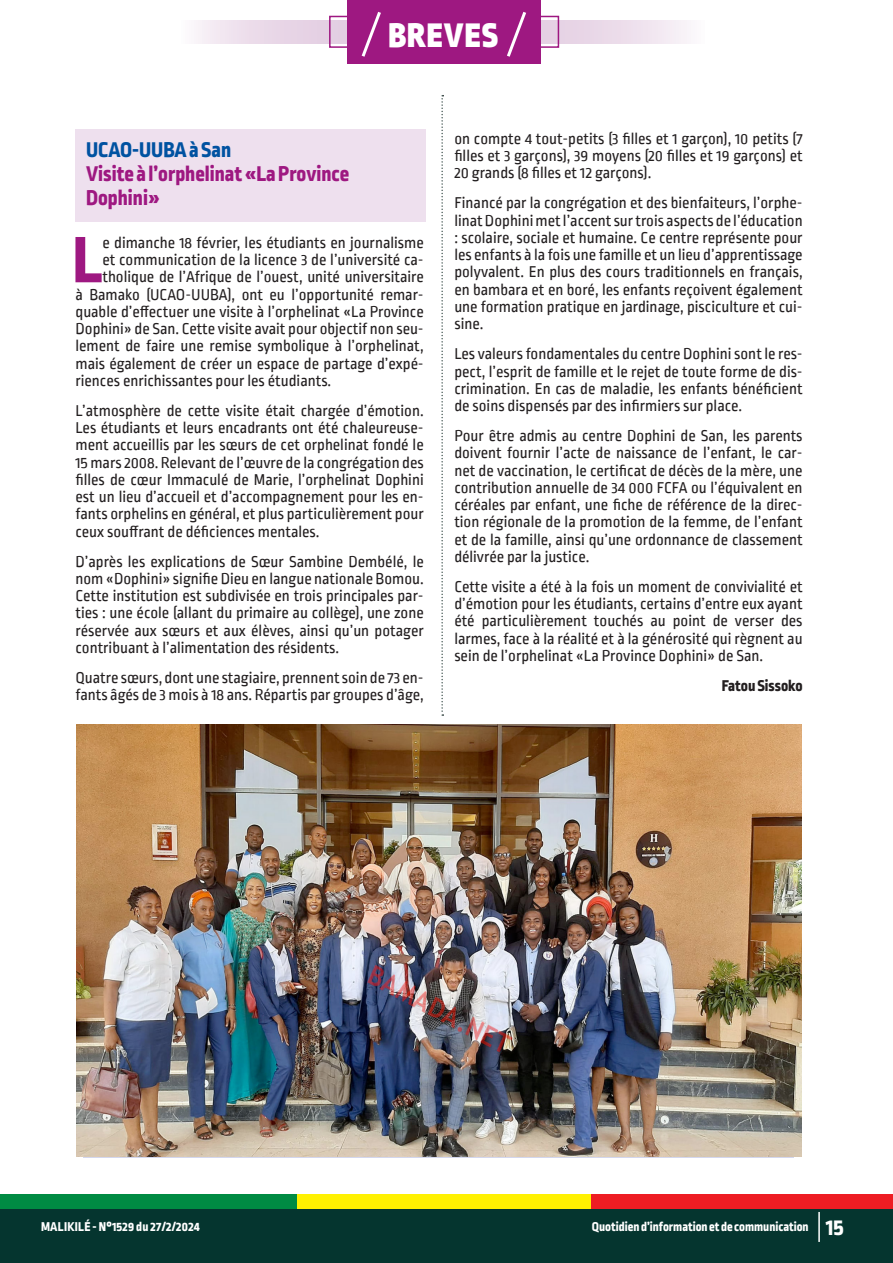
<style>
.page{position:relative;width:893px;height:1263px;background:#fff}
.page>*{position:absolute;margin:0;border:0;box-sizing:border-box;transform-origin:0 0}
.t1{font:800 69.15px "Ropa Sans Pro";color:#9e1881}
.t2{font:900 36px "Ropa Sans Pro";letter-spacing:.03em;color:#fff}
.t3{font:800 22.5px "Ropa Sans Pro";color:#9e1881}
.t4{font:800 22.5px "Ropa Sans Pro";color:#0052a1}
.t5{font:16.5px/17.2px "Ropa Sans PTT";color:#231f20;text-align:justify}
.t6{font:800 16.5px "Ropa Sans Pro";color:#231f20}
.t7{font:800 13.5px "Ropa Sans Pro";color:#fff}
.t8{font:800 13.5px "Ropa Sans Pro";letter-spacing:.02em;color:#fff}
.s1{font-size:24px}
</style>
<div class="page">
<div style="left:0;top:1195px;width:297px;height:17px;background:#008b43"></div>
<div style="left:297px;top:1195px;width:297px;height:17px;background:#fff101"></div>
<div style="left:592px;top:1195px;width:301px;height:17px;background:#ee1d23"></div>
<div style="left:0;top:1209px;width:893px;height:54px;background:#05352f"></div>
<hr style="left:818px;top:1212px;width:2px;height:30px;background:#fff">
<div style="left:83px;top:1138px;width:710px;height:20px;background:#d3d7ee"></div>
<svg style="left:196px;top:21px;width:493px;height:23px;background:#ebdcea"></svg>
<div style="left:329px;top:16px;width:230px;height:32px;border:2px solid #9e1881"></div>
<div style="left:347px;top:0;width:194px;height:64px;background:#9e1881"></div>
<svg style="left:361px;top:11px;width:20px;height:46px"></svg>
<svg style="left:507px;top:11px;width:19px;height:46px"></svg>
<div style="left:75px;top:129px;width:351px;height:92px;background:#eee0ee"></div>
<img style="left:77px;top:724px;width:724px;height:433px">
<svg style="left:441px;top:95px;width:2px;height:621px"></svg>
<p class="t2" style="left:388px;top:13px;width:111px">BREVES</p>
<p class="t4" style="left:86px;top:137px;width:147px">UCAO-UUBA à San</p>
<p class="t3" style="left:86px;top:161px;width:265px">Visite à l’orphelinat «La Province</p>
<p class="t3" style="left:86px;top:185px;width:75px">Dophini»</p>
<p class="t1" style="left:72px;top:219px;width:32px">L</p>
<p class="t5" style="left:102px;top:235px;width:323px">e dimanche 18 février, les étudiants en journalisme</p>
<p class="t5" style="left:102px;top:252px;width:323px">et communication de la licence 3 de l’université ca-</p>
<p class="t5" style="left:102px;top:269px;width:323px">tholique de l’Afrique de l’ouest, unité universitaire</p>
<p class="t5" style="left:75px;top:287px;width:350px">à Bamako (UCAO-UUBA), ont eu l’opportunité remar-</p>
<p class="t5" style="left:75px;top:304px;width:350px">quable d’effectuer une visite à l’orphelinat «La Province</p>
<p class="t5" style="left:75px;top:321px;width:350px">Dophini» de San. Cette visite avait pour objectif non seu-</p>
<p class="t5" style="left:75px;top:338px;width:350px">lement de faire une remise symbolique à l’orphelinat,</p>
<p class="t5" style="left:75px;top:356px;width:350px">mais également de créer un espace de partage d’expé-</p>
<p class="t5" style="left:75px;top:373px;width:257px">riences enrichissantes pour les étudiants.</p>
<p class="t5" style="left:75px;top:403px;width:350px">L’atmosphère de cette visite était chargée d’émotion.<br>Les étudiants et leurs encadrants ont été chaleureuse&shy;ment accueillis par les sœurs de cet orphelinat fondé le 15 mars 2008. Relevant de l’œuvre de la congrégation des filles de cœur Immaculé de Marie, l’orphelinat Dophini est un lieu d’accueil et d’accompagnement pour les en&shy;fants orphelins en général, et plus particulièrement pour ceux souffrant de déficiences mentales.</p>
<p class="t5" style="left:75px;top:554px;width:350px">D’après les explications de Sœur Sambine Dembélé, le nom «Dophini» signifie Dieu en langue nationale Bomou.<br>Cette institution est subdivisée en trois principales par&shy;ties : une école (allant du primaire au collège), une zone réservée aux sœurs et aux élèves, ainsi qu’un potager contribuant à l’alimentation des résidents.</p>
<p class="t5" style="left:75px;top:670px;width:350px">Quatre sœurs, dont une stagiaire, prennent soin de 73 en&shy;fants âgés de 3 mois à 18 ans. Répartis par groupes d’âge,</p>
<p class="t5" style="left:454px;top:131px;width:350px">on compte 4 tout-petits (3 filles et 1 garçon), 10 petits (7 filles et 3 garçons), 39 moyens (20 filles et 19 garçons) et 20 grands (8 filles et 12 garçons).</p>
<p class="t5" style="left:454px;top:195px;width:350px">Financé par la congrégation et des bienfaiteurs, l’orphe&shy;linat Dophini met l’accent sur trois aspects de l’éducation : scolaire, sociale et humaine. Ce centre représente pour les enfants à la fois une famille et un lieu d’apprentissage polyvalent. En plus des cours traditionnels en français, en bambara et en boré, les enfants reçoivent également une formation pratique en jardinage, pisciculture et cui&shy;sine.</p>
<p class="t5" style="left:454px;top:346px;width:350px">Les valeurs fondamentales du centre Dophini sont le res&shy;pect, l’esprit de famille et le rejet de toute forme de dis&shy;crimination. En cas de maladie, les enfants bénéficient de soins dispensés par des infirmiers sur place.</p>
<p class="t5" style="left:454px;top:428px;width:350px">Pour être admis au centre Dophini de San, les parents doivent fournir l’acte de naissance de l’enfant, le car&shy;net de vaccination, le certificat de décès de la mère, une contribution annuelle de 34 000 FCFA ou l’équivalent en céréales par enfant, une fiche de référence de la direc&shy;tion régionale de la promotion de la femme, de l’enfant et de la famille, ainsi qu’une ordonnance de classement délivrée par la justice.</p>
<p class="t5" style="left:454px;top:579px;width:350px">Cette visite a été à la fois un moment de convivialité et d’émotion pour les étudiants, certains d’entre eux ayant été particulièrement touchés au point de verser des larmes, face à la réalité et à la générosité qui règnent au sein de l’orphelinat «La Province Dophini» de San.</p>
<p class="t6" style="left:722px;top:676px;width:82px">Fatou Sissoko</p>
<p class="t8" style="left:41px;top:1219px;width:160px">MALIKILÉ - N°1529 du 27/2/2024</p>
<p class="t7" style="left:592px;top:1219px;width:253px">Quotidien d’information et de communication <span class="s1">15</span></p>
</div>
